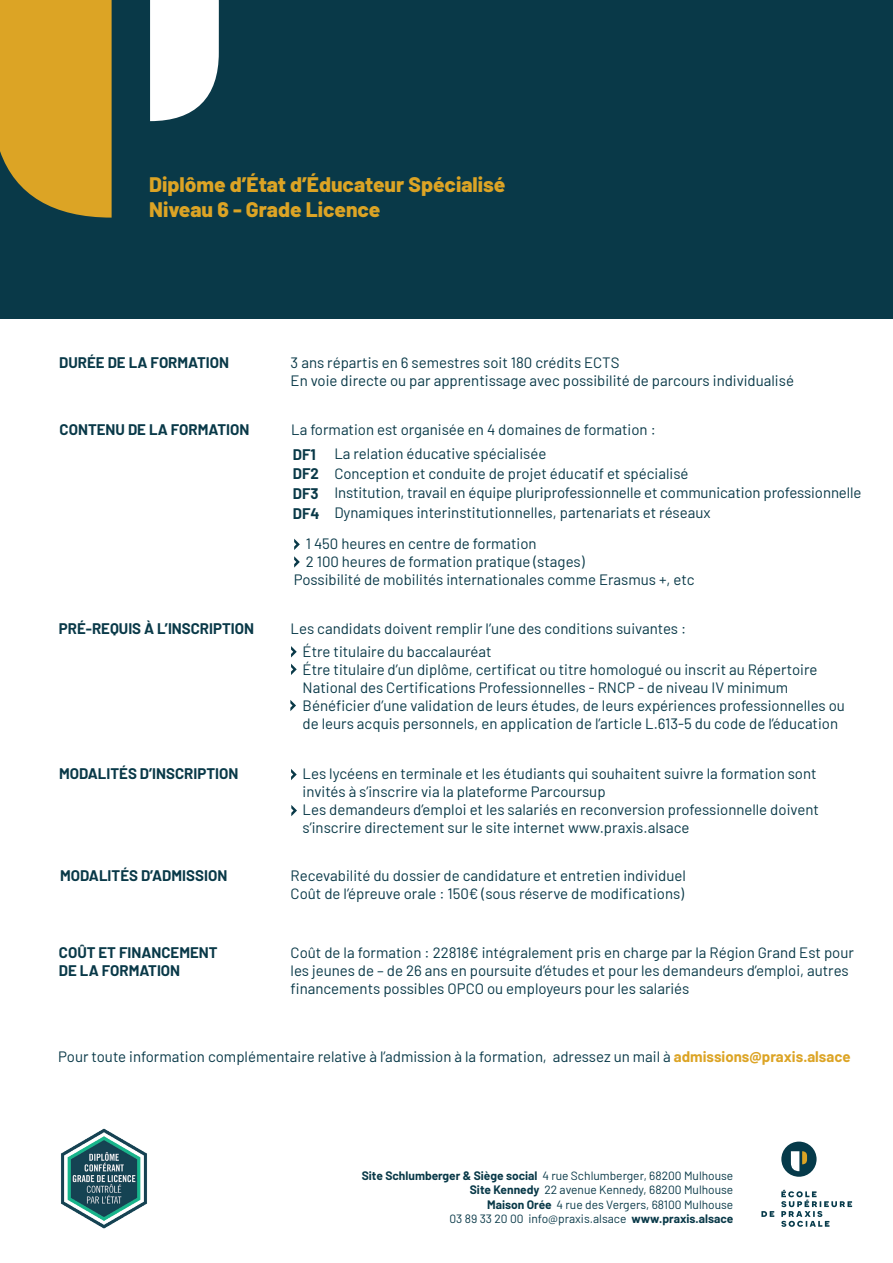
<style>
.page{position:relative;width:893px;height:1263px;background:#fff}
.page>*{position:absolute;margin:0;border:0;box-sizing:border-box;transform-origin:0 0}
.t1{font:800 21px/25.2px "Barlow";color:#dca425}
.t2{font:15px/18px "Barlow";color:#093948}
.t3{font:700 15px/19.6px "Barlow";color:#093948}
.t4{font:12px/14.4px "Barlow";color:#093948;text-align:right}
.s1{font-weight:700;color:#dca425}
.s2{font-weight:700}
</style>
<div class="page">
<div style="left:0;top:0;width:893px;height:318px;background:#093948"></div>
<svg style="left:0;top:0;width:112px;height:218px;background:#cc9b27"></svg>
<svg style="left:150px;top:0;width:69px;height:121px;background:#e6ebec"></svg>
<svg style="left:294px;top:539px;width:6px;height:11px"></svg>
<svg style="left:294px;top:556px;width:6px;height:12px"></svg>
<svg style="left:291px;top:646px;width:6px;height:11px"></svg>
<svg style="left:291px;top:664px;width:6px;height:11px"></svg>
<svg style="left:290px;top:700px;width:6px;height:11px"></svg>
<svg style="left:291px;top:769px;width:6px;height:11px"></svg>
<svg style="left:291px;top:805px;width:6px;height:11px"></svg>
<div style="left:781px;top:1141px;width:36px;height:36px;background:#063a4a;border-radius:50%"></div>
<svg style="left:791px;top:1151px;width:16px;height:20px"></svg>
<svg style="left:761px;top:1190px;width:91px;height:37px"></svg>
<img style="left:61px;top:1128px;width:86px;height:101px">
<h1 class="t1" style="left:149px;top:170px;width:358px">Diplôme d’État d’Éducateur Spécialisé<br>Niveau 6 - Grade Licence</h1>
<p class="t3" style="left:59px;top:352px;width:171px">DURÉE DE LA FORMATION</p>
<p class="t2" style="left:291px;top:352px;width:505px">3 ans répartis en 6 semestres soit 180 crédits ECTS<br>En voie directe ou par apprentissage avec possibilité de parcours individualisé</p>
<p class="t3" style="left:60px;top:419px;width:191px">CONTENU DE LA FORMATION</p>
<p class="t2" style="left:291px;top:419px;width:366px">La formation est organisée en 4 domaines de formation :</p>
<p class="t3" style="left:293px;top:443px;width:28px">DF1<br>DF2<br>DF3<br>DF4</p>
<p class="t2" style="left:334px;top:442px;width:529px;line-height:19.6px">La relation éducative spécialisée<br>Conception et conduite de projet éducatif et spécialisé<br>Institution, travail en équipe pluriprofessionnelle et communication professionnelle Dynamiques interinstitutionnelles, partenariats et réseaux</p>
<p class="t2" style="left:306px;top:534px;width:232px">1 450 heures en centre de formation</p>
<p class="t2" style="left:306px;top:552px;width:280px">2 100 heures de formation pratique (stages)</p>
<p class="t2" style="left:294px;top:570px;width:402px">Possibilité de mobilités internationales comme Erasmus +, etc</p>
<p class="t2" style="left:303px;top:615px;width:385px;line-height:23.1px;text-indent:-12px">Les candidats doivent remplir l’une des conditions suivantes :<br>Étre titulaire du baccalauréat</p>
<p class="t2" style="left:303px;top:659px;width:544px">Étre titulaire d’un diplôme, certificat ou titre homologué ou inscrit au Répertoire National des Certifications Professionnelles - RNCP - de niveau IV minimum Bénéficier d’une validation de leurs études, de leurs expériences professionnelles ou de leurs acquis personnels, en application de l’article L.613-5 du code de l’éducation</p>
<p class="t2" style="left:303px;top:764px;width:518px">Les lycéens en terminale et les étudiants qui souhaitent suivre la formation sont invités à s’inscrire via la plateforme Parcoursup<br>Les demandeurs d’emploi et les salariés en reconversion professionnelle doivent s’inscrire directement sur le site internet www.praxis.alsace</p>
<p class="t2" style="left:291px;top:865px;width:397px">Recevabilité du dossier de candidature et entretien individuel<br>Coût de l’épreuve orale : 150€ (sous réserve de modifications)</p>
<p class="t3" style="left:59px;top:618px;width:197px">PRÉ-REQUIS À L’INSCRIPTION</p>
<p class="t3" style="left:59px;top:763px;width:181px">MODALITÉS D’INSCRIPTION</p>
<p class="t3" style="left:60px;top:865px;width:169px">MODALITÉS D’ADMISSION</p>
<p class="t3" style="left:59px;top:942px;width:160px;line-height:18px">COÛT ET FINANCEMENT<br>DE LA FORMATION</p>
<p class="t2" style="left:291px;top:942px;width:565px">Coût de la formation : 22818€ intégralement pris en charge par la Région Grand Est pour les jeunes de – de 26 ans en poursuite d’études et pour les demandeurs d’emploi, autres financements possibles OPCO ou employeurs pour les salariés</p>
<p class="t2" style="left:58px;top:1046px;width:794px">Pour toute information complémentaire relative à l’admission à la formation, adressez un mail à <span class="s1">admissions@praxis.alsace</span></p>
<p class="t4" style="left:362px;top:1167px;width:373px"><span class="s2">Site Schlumberger &amp; Siège social</span> 4 rue Schlumberger, 68200 Mulhouse <span class="s2">Site Kennedy</span> 22 avenue Kennedy, 68200 Mulhouse<br><span class="s2">Maison Orée</span> 4 rue des Vergers, 68100 Mulhouse<br>03 89 33 20 00 info@praxis.alsace <span class="s2">www.praxis.alsace</span></p>
</div>
